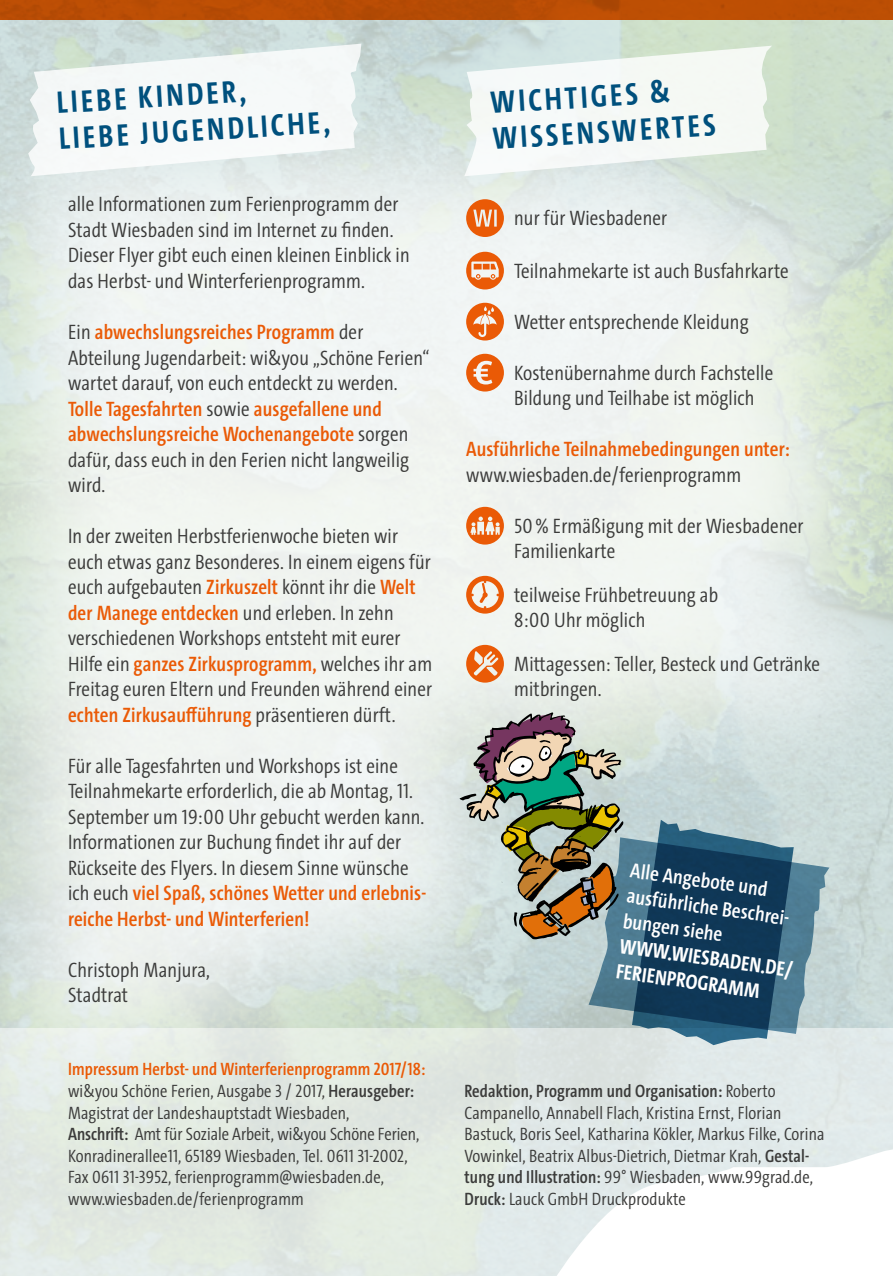
<style>
.page{position:relative;width:893px;height:1276px;background:#fff}
.page>*{position:absolute;margin:0;border:0;box-sizing:border-box;transform-origin:0 0}
.t1{font:700 31.5px/35.7px "The Sans Cd LF7";color:#00507d}
.t2{font:300 21px/25.5px "The Sans Cd LF4";letter-spacing:.01em;color:#3b3b3a}
.t3{font:600 21px/25.5px "The Sans Cd LF6";letter-spacing:.01em;color:#ea5a06}
.t4{font:600 21px/25.5px "The Sans Cd LF6";color:#fff}
.t5{font:700 21px/25.5px "The Sans Cd LF7";color:#fff}
.t6{font:300 18px/21.6px "The Sans Cd LF4";letter-spacing:.01em;color:#3b3b3a}
.t7{font:600 18px "The Sans Cd LF6";letter-spacing:.01em;color:#ea5a06}
.t8{font:600 18px "The Sans Cd LF6";letter-spacing:.01em;color:#3b3b3a}
.s1{font-family:"The Sans Cd LF4";font-weight:300;color:#3b3b3a}
.s2{font-family:"The Sans Cd LF6";font-weight:600;color:#ea5a06}
.s3{font-family:"The Sans Cd LF6";font-weight:600}
.s4{font-family:"The Sans Cd LF4";font-weight:300}
</style>
<div class="page">
<div style="left:0;top:0;width:893px;height:20px;background:#bb4e04"></div>
<svg style="left:0;top:1138px;width:893px;height:138px;fill:#e2ebe6"></svg>
<div style="left:0;top:62px;width:893px;height:1076px;background:#fff;opacity:.75"></div>
<svg style="left:466px;top:199px;width:38px;height:38px"></svg>
<svg style="left:466px;top:252px;width:38px;height:37px"></svg>
<svg style="left:466px;top:303px;width:38px;height:37px"></svg>
<svg style="left:466px;top:354px;width:38px;height:37px"></svg>
<svg style="left:466px;top:507px;width:38px;height:37px"></svg>
<svg style="left:466px;top:576px;width:38px;height:37px"></svg>
<svg style="left:466px;top:645px;width:38px;height:37px"></svg>
<svg style="left:632px;top:819px;width:162px;height:226px;background:#abc2c9"></svg>
<svg style="left:589px;top:837px;width:240px;height:197px;background:#3c637b"></svg>
<svg style="left:460px;top:712px;width:163px;height:227px;background:#9b9d89"></svg>
<svg style="left:28px;top:44px;width:333px;height:132px"></svg>
<svg style="left:464px;top:46px;width:308px;height:130px"></svg>
<h1 class="t1" style="left:56px;top:83px;width:273px;rotate:-3deg">LIEBE KINDER,<br>LIEBE JUGENDLICHE,</h1>
<h1 class="t1" style="left:490px;top:83px;width:225px;rotate:-3deg">WICHTIGES &amp;<br>WISSENSWERTES</h1>
<p class="t2" style="left:68px;top:191px;width:343px">alle Informationen zum Ferienprogramm der Stadt Wiesbaden sind im Internet zu finden.<br>Dieser Flyer gibt euch einen kleinen Einblick in das Herbst- und Winterferienprogramm.</p>
<p class="t3" style="left:68px;top:318px;width:297px"><span class="s1">Ein</span> abwechslungsreiches Programm <span class="s1">der</span></p>
<p class="t2" style="left:68px;top:344px;width:363px">Abteilung Jugendarbeit: wi&amp;you „Schöne Ferien“ wartet darauf, von euch entdeckt zu werden.</p>
<p class="t3" style="left:68px;top:395px;width:342px">Tolle Tagesfahrten <span class="s1">sowie</span> ausgefallene und abwechslungsreiche Wochenangebote <span class="s1">sorgen</span></p>
<p class="t2" style="left:68px;top:446px;width:343px">dafür, dass euch in den Ferien nicht langweilig wird.</p>
<p class="t2" style="left:68px;top:522px;width:364px">In der zweiten Herbstferienwoche bieten wir euch etwas ganz Besonderes. In einem eigens für euch aufgebauten <span class="s2">Zirkuszelt</span> könnt ihr die <span class="s2">Welt</span></p>
<p class="t3" style="left:68px;top:599px;width:327px">der Manege entdecken <span class="s1">und erleben. In zehn</span></p>
<p class="t2" style="left:68px;top:624px;width:334px">verschiedenen Workshops entsteht mit eurer</p>
<p class="t3" style="left:68px;top:650px;width:366px"><span class="s1">Hilfe ein</span> ganzes Zirkusprogramm, <span class="s1">welches ihr am</span></p>
<p class="t2" style="left:68px;top:675px;width:366px">Freitag euren Eltern und Freunden während einer</p>
<p class="t3" style="left:68px;top:701px;width:329px">echten Zirkusaufführung <span class="s1">präsentieren dürft.</span></p>
<p class="t2" style="left:68px;top:752px;width:358px">Für alle Tagesfahrten und Workshops ist eine Teilnahmekarte erforderlich, die ab Montag, 11.<br>September um 19:00 Uhr gebucht werden kann.<br>Informationen zur Buchung findet ihr auf der Rückseite des Flyers. In diesem Sinne wünsche</p>
<p class="t3" style="left:68px;top:879px;width:359px"><span class="s1">ich euch</span> viel Spaß, schönes Wetter und erlebnis&shy;reiche Herbst- und Winterferien!</p>
<p class="t2" style="left:68px;top:956px;width:143px">Christoph Manjura,<br>Stadtrat</p>
<p class="t2" style="left:514px;top:204px;width:155px">nur für Wiesbadener</p>
<p class="t2" style="left:514px;top:257px;width:276px">Teilnahmekarte ist auch Busfahrkarte</p>
<p class="t2" style="left:514px;top:308px;width:236px">Wetter entsprechende Kleidung</p>
<p class="t2" style="left:514px;top:359px;width:261px">Kostenübernahme durch Fachstelle<br>Bildung und Teilhabe ist möglich</p>
<p class="t3" style="left:466px;top:435px;width:325px">Ausführliche Teilnahmebedingungen unter:</p>
<p class="t2" style="left:466px;top:461px;width:277px">www.wiesbaden.de/ferienprogramm</p>
<p class="t2" style="left:514px;top:512px;width:291px">50 % Ermäßigung mit der Wiesbadener<br>Familienkarte</p>
<p class="t2" style="left:514px;top:581px;width:205px">teilweise Frühbetreuung ab<br>8:00 Uhr möglich</p>
<p class="t2" style="left:514px;top:650px;width:307px">Mittagessen: Teller, Besteck und Getränke mitbringen.</p>
<p class="t4" style="left:632px;top:856px;width:165px;rotate:8deg">Alle Angebote und ausführliche Beschrei&shy;bungen siehe</p>
<p class="t5" style="left:622px;top:932px;width:176px;rotate:8deg">WWW.WIESBADEN.DE/<br>FERIENPROGRAMM</p>
<p class="t7" style="left:68px;top:1057px;width:359px">Impressum Herbst- und Winterferienprogramm 2017/18:</p>
<p class="t6" style="left:68px;top:1079px;width:353px">wi&amp;you Schöne Ferien, Ausgabe 3 / 2017, <span class="s3">Herausgeber:<br></span>Magistrat der Landeshauptstadt Wiesbaden,<br><span class="s3">Anschrift:</span> Amt für Soziale Arbeit, wi&amp;you Schöne Ferien, Konradinerallee11, 65189 Wiesbaden, Tel. 0611 31-2002, Fax 0611 31-3952, ferienprogramm@wiesbaden.de, www.wiesbaden.de/ferienprogramm</p>
<p class="t8" style="left:464px;top:1079px;width:313px">Redaktion, Programm und Organisation: <span class="s4">Roberto</span></p>
<p class="t6" style="left:464px;top:1101px;width:362px">Campanello, Annabell Flach, Kristina Ernst, Florian Bastuck, Boris Seel, Katharina Kökler, Markus Filke, Corina Vowinkel, Beatrix Albus-Dietrich, Dietmar Krah, <span class="s3">Gestal&shy;tung und Illustration:</span> 99° Wiesbaden, www.99grad.de, <span class="s3">Druck:</span> Lauck GmbH Druckprodukte</p>
</div>
